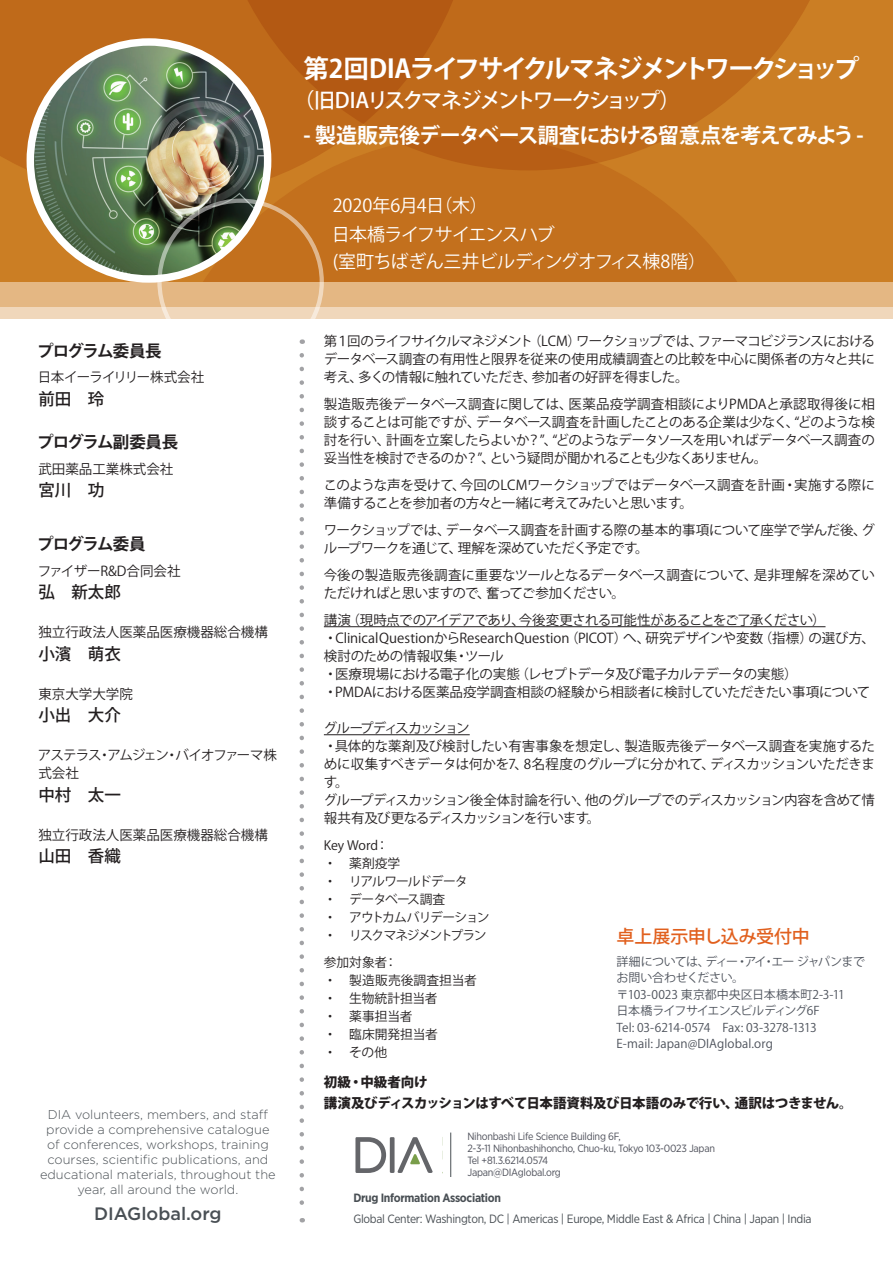
<style>
.page{position:relative;width:893px;height:1263px;background:#fff}
.page>*{position:absolute;margin:0;border:0;box-sizing:border-box;transform-origin:0 0}
.t1{font:700 25.5px "Koz Go Pro";letter-spacing:-.09em;color:#fff}
.t2{font:700 21px "Koz Go Pro";letter-spacing:-.04em;color:#fff}
.t3{font:500 21px "Koz Go Pro";letter-spacing:-.12em;color:#fff}
.t4{font:18px/29.5px "Koz Go Pro";letter-spacing:-.03em;color:#fff}
.t5{font:500 18px "Gotham";color:#494f54}
.t6{font:500 18px "Koz Go Pro";letter-spacing:-.015em;color:#e1601e}
.t7{font:500 16.5px "Koz Go Pro";color:#231f20}
.t8{font:700 16.5px "Koz Go Pro";letter-spacing:-.05em;color:#231f20}
.t9{font:700 16.5px "Koz Go Pro";letter-spacing:-.07em;color:#231f20}
.t10{font:13.5px/18px "Koz Go Pro";letter-spacing:-.025em;color:#231f20}
.t11{font:13.5px "Koz Go Pro";color:#231f20}
.t12{font:800 13.5px/21px "Koz Go Pro";letter-spacing:-.025em;color:#231f20}
.t13{font:13.5px/18px "Koz Go Pro";letter-spacing:-.07em;color:#231f20}
.t14{font:13.5px "Koz Go Pro";letter-spacing:-.05em;color:#231f20}
.t15{font:300 12.75px/15px "Gotham";color:#494f54;text-align:center}
.t16{font:12.75px/18px "Koz Go Pro";letter-spacing:-.07em;color:#231f20}
.t17{font:12.75px/18px "Koz Go Pro";letter-spacing:-.005em;color:#231f20}
.t18{font:12px/16.5px "Koz Go Pro";letter-spacing:-.02em;color:#4e535c}
.t19{font:12px "Gotham Narrow";letter-spacing:-.025em;color:#494f54}
.t20{font:700 12px "Gotham Narrow";letter-spacing:-.025em;color:#494f54}
.t21{font:10.5px/12px "Gotham Narrow";letter-spacing:-.025em;color:#4f515b}
</style>
<div class="page">
<div style="left:0;top:0;width:893px;height:293px;background:#cb7e24"></div>
<svg style="left:0;top:0;width:211px;height:198px;background:#c16f21"></svg>
<svg style="left:211px;top:0;width:599px;height:136px;background:#be691a"></svg>
<svg style="left:190px;top:136px;width:547px;height:146px;fill:#c3701d"></svg>
<div style="left:0;top:282px;width:893px;height:25px;background:#e4b783"></div>
<div style="left:0;top:308px;width:893px;height:11px;background:#f0d7bb"></div>
<svg style="left:355px;top:1137px;width:78px;height:36px"></svg>
<hr style="left:450px;top:1132px;width:1px;height:45px;background:#494f54">
<img style="left:30px;top:42px;width:238px;height:237px;border-radius:119px">
<div style="left:27px;top:38px;width:244px;height:245px;border:7px solid #fff;border-radius:50%"></div>
<div style="left:157px;top:199px;width:167px;height:166px;border:4px solid #fff;border-radius:50%"></div>
<svg style="left:300px;top:355px;width:4px;height:867px"></svg>
<hr style="left:324px;top:626px;width:501px;height:1px;background:#231f20">
<hr style="left:324px;top:734px;width:146px;height:1px;background:#231f20">
<p class="t8" style="left:37px;top:340px;width:126px">プログラム委員長</p>
<p class="t14" style="left:38px;top:369px;width:168px">日本イーライリリー株式会社</p>
<p class="t7" style="left:38px;top:388px;width:68px">前田　玲</p>
<p class="t8" style="left:37px;top:432px;width:142px">プログラム副委員長</p>
<p class="t11" style="left:38px;top:460px;width:137px">武田薬品工業株式会社</p>
<p class="t7" style="left:38px;top:480px;width:68px">宮川　功</p>
<p class="t9" style="left:37px;top:534px;width:110px">プログラム委員</p>
<p class="t10" style="left:38px;top:562px;width:144px">ファイザーR&amp;D合同会社</p>
<p class="t7" style="left:38px;top:582px;width:84px">弘　新太郎</p>
<p class="t11" style="left:38px;top:624px;width:231px">独立行政法人医薬品医療機器総合機構</p>
<p class="t7" style="left:38px;top:643px;width:84px">小濱　萌衣</p>
<p class="t11" style="left:38px;top:685px;width:96px">東京大学大学院</p>
<p class="t7" style="left:38px;top:705px;width:84px">小出　大介</p>
<p class="t13" style="left:38px;top:747px;width:241px">アステラス・アムジェン・バイオファーマ株式会社</p>
<p class="t7" style="left:38px;top:784px;width:84px">中村　太一</p>
<p class="t11" style="left:38px;top:826px;width:231px">独立行政法人医薬品医療機器総合機構</p>
<p class="t7" style="left:38px;top:846px;width:84px">山田　香織</p>
<p class="t15" style="left:40px;top:1107px;width:237px">DIA volunteers, members, and staff provide a comprehensive catalogue of conferences, workshops, training courses, scientific publications, and educational materials, throughout the year, all around the world.</p>
<h3 class="t5" style="left:94px;top:1201px;width:129px">DIAGlobal.org</h3>
<h1 class="t1" style="left:303px;top:53px;width:557px">第2回DIAライフサイクルマネジメントワークショップ</h1>
<h2 class="t3" style="left:293px;top:87px;width:389px">（旧DIAリスクマネジメントワークショップ）</h2>
<h2 class="t2" style="left:303px;top:122px;width:562px">- 製造販売後データベース調査における留意点を考えてみよう -</h2>
<h3 class="t4" style="left:332px;top:191px;width:224px">2020年6月4日（木）<br>日本橋ライフサイエンスハブ</h3>
<h3 class="t4" style="left:333px;top:247px;width:375px">(室町ちばぎん三井ビルディングオフィス棟8階）</h3>
<p class="t10" style="left:324px;top:332px;width:552px;text-align:justify">第１回のライフサイクルマネジメント（LCM）ワークショップでは、ファーマコビジランスにおけるデータベース調査の有用性と限界を従来の使用成績調査との比較を中心に関係者の方々と共に考え、多くの情報に触れていただき、参加者の好評を得ました。</p>
<p class="t10" style="left:324px;top:395px;width:553px;text-align:justify">製造販売後データベース調査に関しては、医薬品疫学調査相談によりPMDAと承認取得後に相談することは可能ですが、データベース調査を計画したことのある企業は少なく、“どのような検討を行い、計画を立案したらよいか？”、“どのようなデータソースを用いればデータベース調査の妥当性を検討できるのか？”、という疑問が聞かれることも少なくありません。</p>
<p class="t10" style="left:324px;top:476px;width:552px">このような声を受けて、今回のLCMワークショップではデータベース調査を計画・実施する際に準備することを参加者の方々と一緒に考えてみたいと思います。</p>
<p class="t10" style="left:324px;top:521px;width:552px">ワークショップでは、データベース調査を計画する際の基本的事項について座学で学んだ後、グループワークを通じて、理解を深めていただく予定です。</p>
<p class="t10" style="left:324px;top:566px;width:552px">今後の製造販売後調査に重要なツールとなるデータベース調査について、是非理解を深めていただければと思いますので、奮ってご参加ください。</p>
<p class="t10" style="left:324px;top:611px;width:552px">講演（現時点でのアイデアであり、今後変更される可能性があることをご了承ください）・Clinical QuestionからResearch Question（PICOT）へ、研究デザインや変数（指標）の選び方、検討のための情報収集・ツール<br>・医療現場における電子化の実態（レセプトデータ及び電子カルテデータの実態）<br>・PMDAにおける医薬品疫学調査相談の経験から相談者に検討していただきたい事項について</p>
<p class="t10" style="left:324px;top:719px;width:552px">グループディスカッション<br>・具体的な薬剤及び検討したい有害事象を想定し、製造販売後データベース調査を実施するために収集すべきデータは何かを7、8名程度のグループに分かれて、ディスカッションいただきます。<br>グループディスカッション後全体討論を行い、他のグループでのディスカッション内容を含めて情報共有及び更なるディスカッションを行います。</p>
<p class="t16" style="left:324px;top:836px;width:167px">Key Word：<br>・　薬剤疫学<br>・　リアルワールドデータ<br>・　データベース調査<br>・　アウトカムバリデーション・　リスクマネジメントプラン</p>
<p class="t17" style="left:324px;top:953px;width:155px">参加対象者：<br>・　製造販売後調査担当者・　生物統計担当者<br>・　薬事担当者<br>・　臨床開発担当者<br>・　その他</p>
<p class="t12" style="left:324px;top:1072px;width:530px">初級・中級者向け<br>講演及びディスカッションはすべて日本語資料及び日本語のみで行い、通訳はつきません。</p>
<h3 class="t6" style="left:617px;top:925px;width:195px">卓上展示申し込み受付中</h3>
<p class="t18" style="left:617px;top:953px;width:250px">詳細については、ディー・アイ・エー ジャパンまでお問い合わせください。<br>〒103-0023 東京都中央区日本橋本町2-3-11<br>日本橋ライフサイエンスビルディング6F<br>Tel: 03-6214-0574　Fax: 03-3278-1313<br>E-mail: Japan@DIAglobal.org</p>
<p class="t21" style="left:467px;top:1130px;width:249px">Nihonbashi Life Science Building 6F,<br>2-3-11 Nihonbashihoncho, Chuo-ku, Tokyo 103-0023 Japan Tel +81.3.6214.0574<br>Japan@DIAglobal.org</p>
<p class="t20" style="left:353px;top:1190px;width:149px">Drug Information Association</p>
<p class="t19" style="left:353px;top:1211px;width:460px">Global Center: Washington, DC | Americas | Europe, Middle East &amp; Africa | China | Japan | India</p>
</div>
